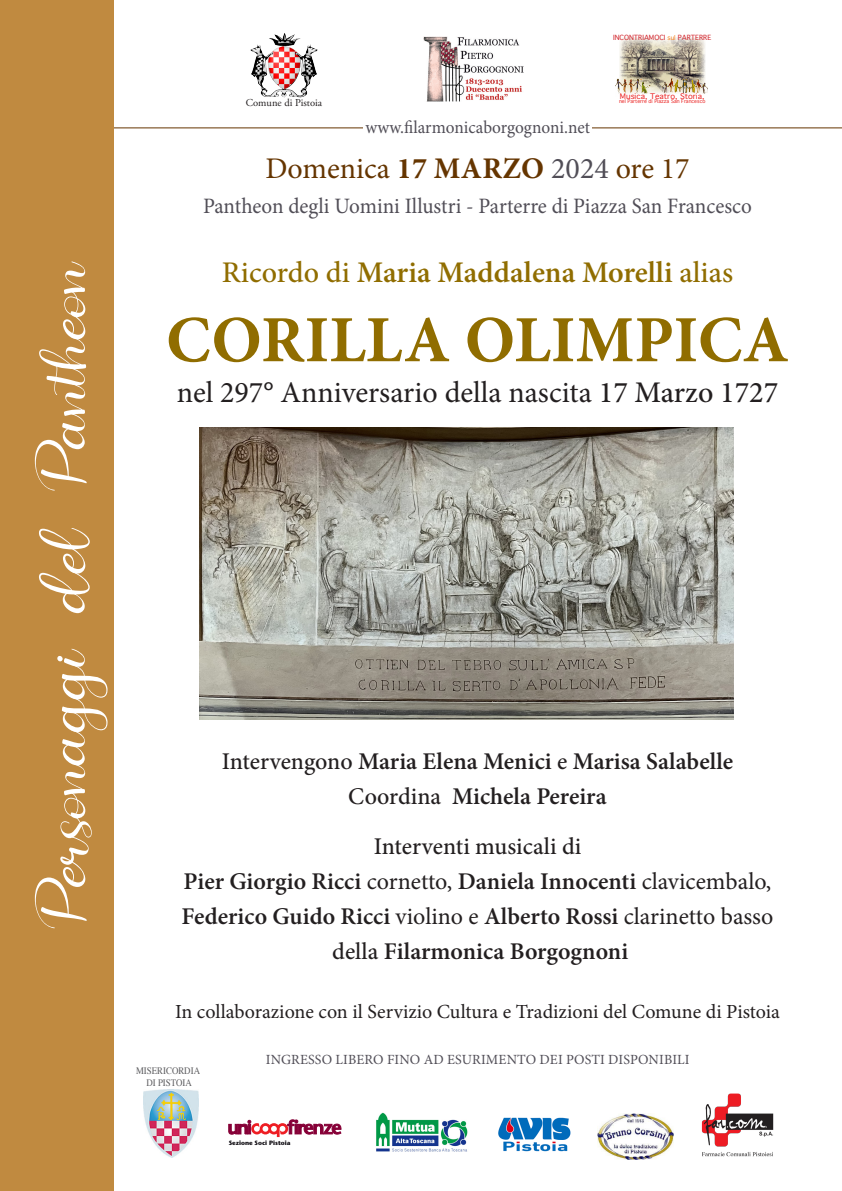
<style>
.page{position:relative;width:842px;height:1191px;background:#fff}
.page>*{position:absolute;margin:0;border:0;box-sizing:border-box;transform-origin:0 0}
.t1{font:700 66px "Minion Pro";color:#906d00}
.t2{font:60px "Hello Love";letter-spacing:-.05em;color:#fff;scale:1.26 1}
.t3{font:30px "Minion Pro";color:#231f20}
.t4{font:600 30px "Minion Pro";color:#906d00}
.t5{font:30px "Minion Pro";color:#653500}
.t6{font:600 24px "Minion Pro";color:#231f20}
.t7{font:500 24px "Minion Pro";color:#231f20}
.t8{font:22px "Minion Pro";color:#514e57;scale:.96 1}
.t9{font:20px "Minion Pro";color:#231f20}
.t10{font:18px "Minion Pro";color:#514e57;scale:.96 1}
.t11{font:14px "Minion Pro";letter-spacing:.01em;color:#514e57}
.t12{font:10.6px "Adobe Garamond Pro";color:#231f20}
.t13{font:9.8px "Times";color:#5c5c5f;scale:.9 1}
.t14{font:7.4px "Geneva";color:#eb2423;scale:1.05 1}
.t15{font:6.8px "Geneva";color:#d1232a}
.t16{font:700 6.2px "Stone Sans";color:#0f0c12}
.t17{font:5px "Geneva";color:#eb2423}
.s1{font-size:6.2px;color:#f58220}
.s2{font-weight:700}
.s3{color:#514e57}
.s4{font-weight:500}
.s5{font-weight:400}
</style>
<div class="page">
<img style="left:619px;top:38px;width:86px;height:38px">
<img style="left:615px;top:76px;width:93px;height:18px">
<img style="left:423px;top:36px;width:100px;height:65px">
<img style="left:251px;top:33px;width:67px;height:64px">
<hr style="left:114px;top:127px;width:728px;height:1px;background:#653500">
<div style="left:363px;top:120px;width:229px;height:13px;background:#fff"></div>
<div style="left:0;top:0;width:114px;height:1191px;background:#c08a40"></div>
<img style="left:200px;top:427px;width:533px;height:292px">
<svg style="left:229px;top:1119px;width:112px;height:18px"></svg>
<img style="left:498px;top:1117px;width:73px;height:35px">
<img style="left:376px;top:1112px;width:92px;height:39px">
<img style="left:701px;top:1093px;width:73px;height:64px">
<img style="left:143px;top:1089px;width:55px;height:68px">
<img style="left:598px;top:1113px;width:76px;height:46px">
<p class="t2" style="left:28px;top:928px;width:532px;rotate:-90deg">Personaggi del Pantheon</p>
<p class="t12" style="left:246px;top:96px;width:78px">Comune di Pistoia</p>
<p class="t10" style="left:365px;top:115px;width:235px">www.filarmonicaborgognoni.net</p>
<p class="t15" style="left:613px;top:34px;width:100px">INCONTRIAMOCI <span class="s1">sul</span> PARTERRE</p>
<p class="t14" style="left:620px;top:92px;width:82px">Musica, Teatro, Storia,</p>
<p class="t17" style="left:619px;top:99px;width:88px">nel Parterre di Piazza San Francesco</p>
<p class="t5" style="left:265px;top:149px;width:426px">Domenica <span class="s2">17 MARZO</span> <span class="s3">2024</span> ore 17</p>
<p class="t8" style="left:203px;top:192px;width:573px">Pantheon degli Uomini Illustri - Parterre di Piazza San Francesco</p>
<p class="t4" style="left:222px;top:252px;width:513px"><span class="s4">Ricordo di</span> Maria Maddalena Morelli <span class="s4">alias</span></p>
<p class="t1" style="left:166px;top:294px;width:624px">CORILLA OLIMPICA</p>
<p class="t3" style="left:177px;top:372px;width:603px">nel 297° Anniversario della nascita <span class="s4">17 Marzo 1727</span></p>
<p class="t6" style="left:222px;top:744px;width:513px"><span class="s4">Intervengono</span> Maria Elena Menici <span class="s4">e</span> Marisa Salabelle</p>
<p class="t6" style="left:348px;top:779px;width:260px"><span class="s4">Coordina</span> Michela Pereira</p>
<p class="t7" style="left:374px;top:830px;width:209px">Interventi musicali di</p>
<p class="t6" style="left:184px;top:865px;width:589px">Pier Giorgio Ricci <span class="s5">cornetto,</span> Daniela Innocenti <span class="s5">clavicembalo,</span></p>
<p class="t6" style="left:182px;top:900px;width:593px">Federico Guido Ricci <span class="s5">violino e</span> Alberto Rossi <span class="s5">clarinetto basso</span></p>
<p class="t6" style="left:332px;top:935px;width:297px"><span class="s4">della</span> Filarmonica Borgognoni</p>
<p class="t9" style="left:175px;top:998px;width:606px">In collaborazione con il Servizio Cultura e Tradizioni del Comune di Pistoia</p>
<p class="t13" style="left:136px;top:1061px;width:73px">MISERICORDIA</p>
<p class="t13" style="left:146px;top:1073px;width:52px">DI PISTOIA</p>
<p class="t11" style="left:266px;top:1050px;width:425px">INGRESSO LIBERO FINO AD ESURIMENTO DEI POSTI DISPONIBILI</p>
<p class="t16" style="left:229px;top:1138px;width:63px">Sezione Soci Pistoia</p>
</div>
